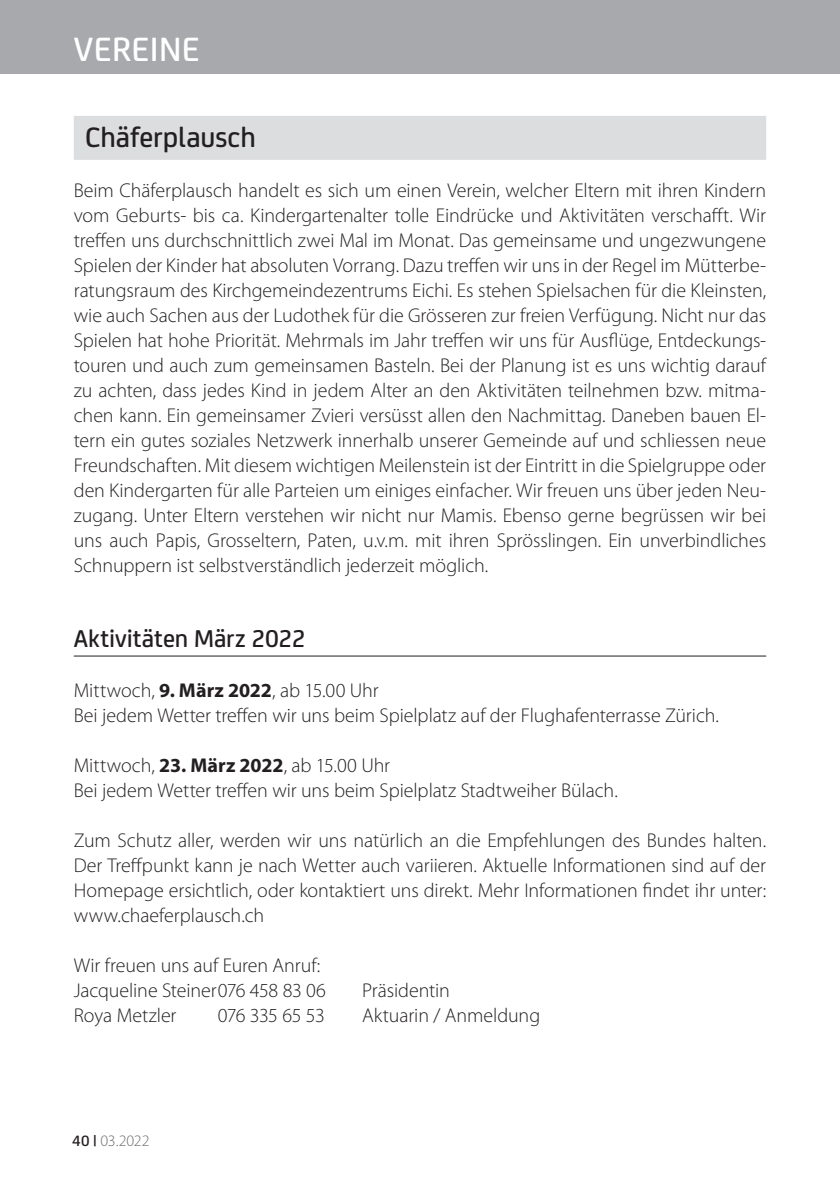
<style>
.page{position:relative;width:840px;height:1191px;background:#fff}
.page>*{position:absolute;margin:0;border:0;box-sizing:border-box;transform-origin:0 0}
.t1{font:500 36px "FS Joey";letter-spacing:.015em;color:#fff}
.Haupttitel{font:500 30px "FS Joey";letter-spacing:-.005em;color:#231f20}
.Titel{font:500 26px "FS Joey";color:#231f20}
.Lauftex{font:300 20px/25px "Myriad Pro";letter-spacing:-.005em;color:#231f20;text-align:justify}
.Lauftex-2{font:300 20px "Myriad Pro";letter-spacing:-.03em;color:#231f20}
.t2{font:300 16px "Myriad Pro";letter-spacing:-.015em;color:#6c6d70}
.s1{font-weight:700}
.s2{font-family:"FS Joey";font-weight:500;color:#231f20}
</style>
<div class="page">
<div style="left:0;top:0;width:839px;height:74px;background:#a8a9ad"></div>
<div style="left:74px;top:116px;width:691px;height:44px;background:#dcdddf"></div>
<hr style="left:74px;top:655px;width:691px;height:1px;background:#231f20">
<p class="t1" style="left:74px;top:23px;width:127px">VEREINE</p>
<p class="Haupttitel" style="left:85px;top:115px;width:172px">Chäferplausch</p>
<p class="Lauftex" style="left:74px;top:178px;width:693px">Beim Chäferplausch handelt es sich um einen Verein, welcher Eltern mit ihren Kindern vom Geburts- bis ca. Kindergartenalter tolle Eindrücke und Aktivitäten verschafft. Wir treffen uns durchschnittlich zwei Mal im Monat. Das gemeinsame und ungezwungene Spielen der Kinder hat absoluten Vorrang. Dazu treffen wir uns in der Regel im Mütterbe&shy;ratungsraum des Kirchgemeindezentrums Eichi. Es stehen Spielsachen für die Kleinsten, wie auch Sachen aus der Ludothek für die Grösseren zur freien Verfügung. Nicht nur das Spielen hat hohe Priorität. Mehrmals im Jahr treffen wir uns für Ausflüge, Entdeckungs&shy;touren und auch zum gemeinsamen Basteln. Bei der Planung ist es uns wichtig darauf zu achten, dass jedes Kind in jedem Alter an den Aktivitäten teilnehmen bzw. mitma&shy;chen kann. Ein gemeinsamer Zvieri versüsst allen den Nachmittag. Daneben bauen El&shy;tern ein gutes soziales Netzwerk innerhalb unserer Gemeinde auf und schliessen neue Freundschaften. Mit diesem wichtigen Meilenstein ist der Eintritt in die Spielgruppe oder den Kindergarten für alle Parteien um einiges einfacher. Wir freuen uns über jeden Neu&shy;zugang. Unter Eltern verstehen wir nicht nur Mamis. Ebenso gerne begrüssen wir bei uns auch Papis, Grosseltern, Paten, u.v.m. mit ihren Sprösslingen. Ein unverbindliches Schnuppern ist selbstverständlich jederzeit möglich.</p>
<p class="Titel" style="left:74px;top:619px;width:233px">Aktivitäten März 2022</p>
<p class="Lauftex" style="left:74px;top:678px;width:306px">Mittwoch, <span class="s1">9. März 2022</span>, ab 15.00 Uhr</p>
<p class="Lauftex" style="left:74px;top:703px;width:646px">Bei jedem Wetter treffen wir uns beim Spielplatz auf der Flughafenterrasse Zürich.</p>
<p class="Lauftex" style="left:74px;top:753px;width:318px">Mittwoch, <span class="s1">23. März 2022</span>, ab 15.00 Uhr</p>
<p class="Lauftex" style="left:74px;top:778px;width:545px">Bei jedem Wetter treffen wir uns beim Spielplatz Stadtweiher Bülach.</p>
<p class="Lauftex" style="left:74px;top:828px;width:693px">Zum Schutz aller, werden wir uns natürlich an die Empfehlungen des Bundes halten.<br>Der Treffpunkt kann je nach Wetter auch variieren. Aktuelle Informationen sind auf der Homepage ersichtlich, oder kontaktiert uns direkt. Mehr Informationen findet ihr unter: www.chaeferplausch.ch</p>
<p class="Lauftex" style="left:74px;top:953px;width:248px">Wir freuen uns auf Euren Anruf:</p>
<p class="Lauftex" style="left:74px;top:978px;width:253px">Jacqueline Steiner076 458 83 06</p>
<p class="Lauftex" style="left:362px;top:978px;width:89px">Präsidentin</p>
<p class="Lauftex" style="left:74px;top:1003px;width:104px">Roya Metzler</p>
<p class="Lauftex-2" style="left:218px;top:1003px;width:108px">076 335 65 53</p>
<p class="Lauftex" style="left:362px;top:1003px;width:179px">Aktuarin / Anmeldung</p>
<p class="t2" style="left:72px;top:1131px;width:79px"><span class="s2">40 |</span> 03.2022</p>
</div>
